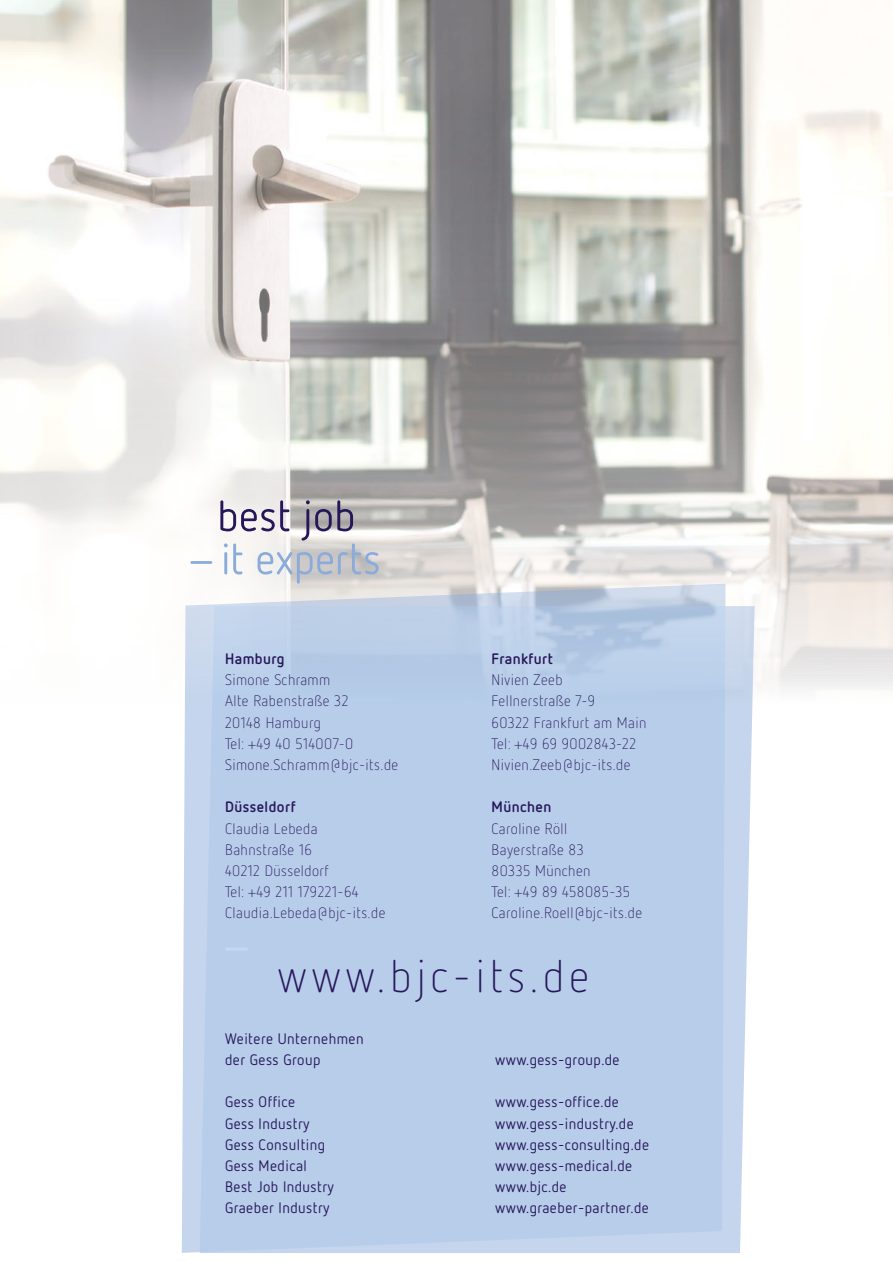
<style>
.page{position:relative;width:893px;height:1263px;background:#fff}
.page>*{position:absolute;margin:0;border:0;box-sizing:border-box;transform-origin:0 0}
.t1{font:300 45.45px "Netto OT";letter-spacing:.1em;color:#27175a}
.t2{font:300 15.15px/21.1px "Netto OT";letter-spacing:.03em;color:#27175a}
.t3{font:15.15px/21.1px "Netto OT";letter-spacing:.03em;color:#27175a}
.t4{font:700 15.15px "Netto OT";letter-spacing:.03em;color:#27175a}
</style>
<div class="page">
<img style="left:0;top:0;width:893px;height:690px">
<svg style="left:190px;top:500px;width:189px;height:84px"></svg>
<svg style="left:180px;top:584px;width:547px;height:669px"></svg>
<svg style="left:192px;top:606px;width:571px;height:647px;fill:#b7cdea"></svg>
<p class="t4" style="left:492px;top:649px;width:63px">Frankfurt</p>
<p class="t2" style="left:492px;top:669px;width:156px">Nivien Zeeb<br>Fellnerstraße 7-9<br>60322 Frankfurt am Main<br>Tel: +49 69 9002843-22<br>Nivien.Zeeb@bjc-its.de</p>
<p class="t4" style="left:492px;top:797px;width:61px">München</p>
<p class="t2" style="left:492px;top:817px;width:152px">Caroline Röll<br>Bayerstraße 83<br>80335 München<br>Tel: +49 89 458085-35<br>Caroline.Roell@bjc-its.de</p>
<h1 class="t1" style="left:277px;top:949px;width:313px">www.bjc-its.de</h1>
<p class="t4" style="left:225px;top:649px;width:61px">Hamburg</p>
<p class="t2" style="left:225px;top:669px;width:175px">Simone Schramm<br>Alte Rabenstraße 32<br>20148 Hamburg<br>Tel: +49 40 514007-0<br>Simone.Schramm@bjc-its.de</p>
<p class="t4" style="left:225px;top:797px;width:72px">Düsseldorf</p>
<p class="t2" style="left:225px;top:817px;width:162px">Claudia Lebeda<br>Bahnstraße 16<br>40212 Düsseldorf<br>Tel: +49 211 179221-64<br>Claudia.Lebeda@bjc-its.de</p>
<p class="t3" style="left:225px;top:1027px;width:140px">Weitere Unternehmen der Gess Group</p>
<p class="t3" style="left:495px;top:1049px;width:126px">www.gess-group.de</p>
<p class="t3" style="left:225px;top:1091px;width:72px">Gess Office</p>
<p class="t3" style="left:495px;top:1091px;width:125px">www.gess-office.de</p>
<p class="t3" style="left:225px;top:1112px;width:86px">Gess Industry</p>
<p class="t3" style="left:495px;top:1112px;width:140px">www.gess-industry.de</p>
<p class="t3" style="left:225px;top:1133px;width:102px">Gess Consulting</p>
<p class="t3" style="left:495px;top:1133px;width:155px">www.gess-consulting.de</p>
<p class="t3" style="left:225px;top:1155px;width:83px">Gess Medical</p>
<p class="t3" style="left:495px;top:1155px;width:139px">www.gess-medical.de</p>
<p class="t3" style="left:225px;top:1176px;width:110px">Best Job Industry</p>
<p class="t3" style="left:495px;top:1176px;width:73px">www.bjc.de</p>
<p class="t3" style="left:225px;top:1197px;width:106px">Graeber Industry</p>
<p class="t3" style="left:495px;top:1197px;width:155px">www.graeber-partner.de</p>
</div>
